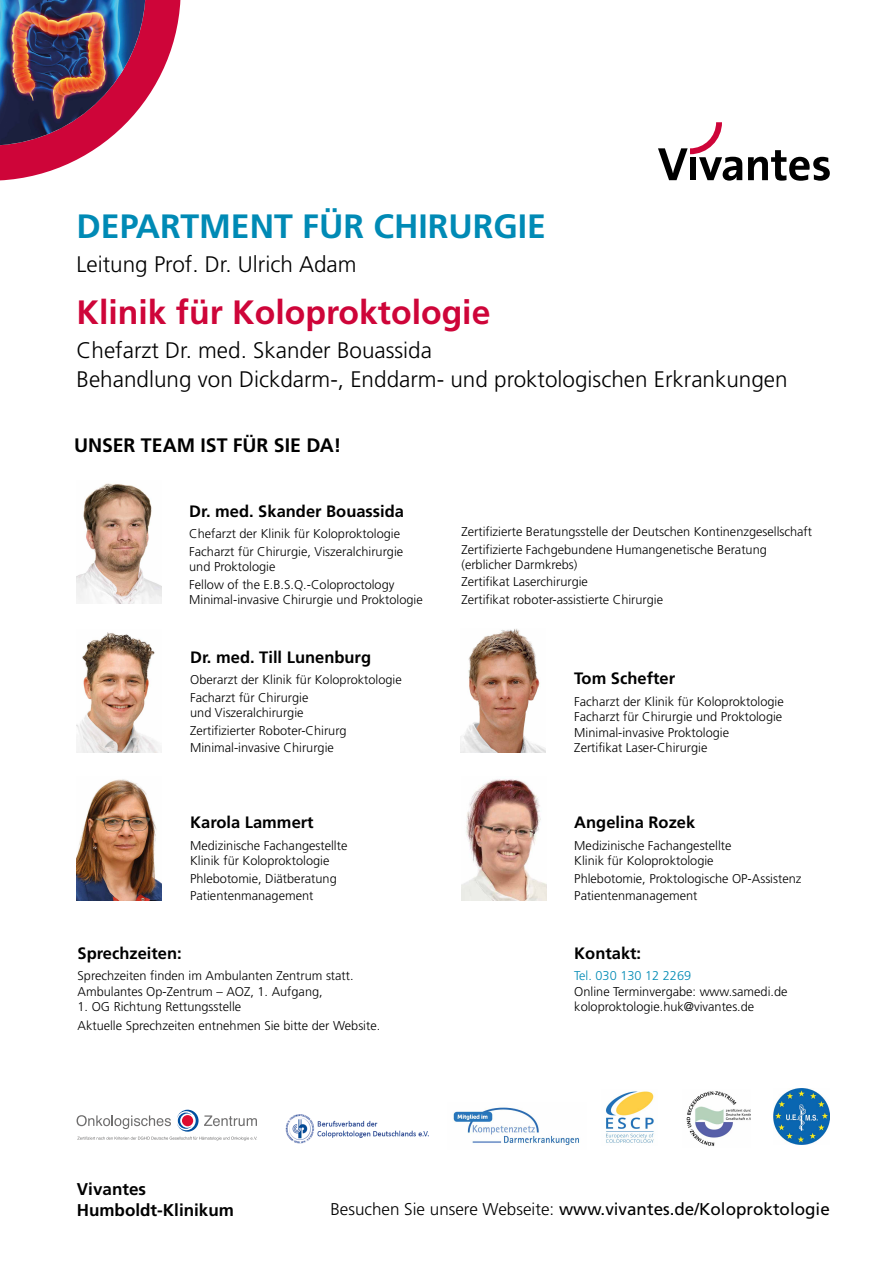
<style>
.page{position:relative;width:893px;height:1263px;background:#fff}
.page>*{position:absolute;margin:0;border:0;box-sizing:border-box;transform-origin:0 0}
.t1{font:700 33.75px "Frutiger";color:#ce0539}
.t2{font:700 33.75px "Frutiger";color:#008ab5}
.t3{font:300 22.5px/29.1px "Frutiger";color:#000}
.t4{font:700 19.5px "Frutiger";letter-spacing:-.005em;color:#000}
.t5{font:17.02px "Frutiger";color:#000}
.t6{font:700 17.02px/20.5px "Frutiger";color:#000}
.t7{font:700 16.5px "Frutiger";color:#000}
.t8{font:300 12.75px/17.4px "Frutiger";color:#000}
.t9{font:300 12.75px "Frutiger";color:#008ab5}
.s1{font-weight:300}
</style>
<div class="page">
<svg style="left:0;top:0;width:181px;height:181px"></svg>
<img style="left:0;top:0;width:145px;height:145px">
<svg style="left:748px;top:150px;width:82px;height:31px"></svg>
<svg style="left:658px;top:122px;width:84px;height:59px"></svg>
<img style="left:77px;top:483px;width:85px;height:121px">
<img style="left:461px;top:779px;width:85px;height:121px">
<img style="left:77px;top:779px;width:85px;height:121px">
<img style="left:77px;top:632px;width:85px;height:120px">
<img style="left:461px;top:629px;width:85px;height:123px">
<svg style="left:77px;top:1110px;width:180px;height:30px"></svg>
<img style="left:285px;top:1114px;width:144px;height:30px">
<img style="left:453px;top:1107px;width:127px;height:38px">
<img style="left:606px;top:1091px;width:48px;height:52px">
<img style="left:774px;top:1089px;width:56px;height:55px">
<img style="left:686px;top:1091px;width:64px;height:56px">
<h1 class="t2" style="left:77px;top:206px;width:471px">DEPARTMENT FÜR CHIRURGIE</h1>
<h2 class="t3" style="left:77px;top:250px;width:282px">Leitung Prof. Dr. Ulrich Adam</h2>
<h1 class="t1" style="left:77px;top:292px;width:415px">Klinik für Koloproktologie</h1>
<h2 class="t3" style="left:77px;top:336px;width:713px">Chefarzt Dr. med. Skander Bouassida<br>Behandlung von Dickdarm-, Enddarm- und proktologischen Erkrankungen</h2>
<h3 class="t4" style="left:74px;top:434px;width:269px">UNSER TEAM IST FÜR SIE DA!</h3>
<p class="t7" style="left:189px;top:501px;width:216px">Dr. med. Skander Bouassida</p>
<p class="t8" style="left:189px;top:525px;width:215px">Chefarzt der Klinik für Koloproktologie<br>Facharzt für Chirurgie, Viszeralchirurgie</p>
<p class="t8" style="left:189px;top:558px;width:207px">und Proktologie<br>Fellow of the E.B.S.Q.-Coloproctology</p>
<p class="t8" style="left:189px;top:591px;width:235px">Minimal-invasive Chirurgie und Proktologie</p>
<p class="t7" style="left:190px;top:647px;width:182px">Dr. med. Till Lunenburg</p>
<p class="t8" style="left:190px;top:671px;width:213px">Oberarzt der Klinik für Koloproktologie<br>Facharzt für Chirurgie</p>
<p class="t8" style="left:190px;top:704px;width:158px">und Viszeralchirurgie<br>Zertifizierter Roboter-Chirurg<br>Minimal-invasive Chirurgie</p>
<p class="t7" style="left:190px;top:813px;width:125px">Karola Lammert</p>
<p class="t8" style="left:190px;top:838px;width:159px;line-height:15.3px">Medizinische Fachangestellte<br>Klinik für Koloproktologie</p>
<p class="t8" style="left:190px;top:870px;width:148px">Phlebotomie, Diätberatung<br>Patientenmanagement</p>
<p class="t7" style="left:78px;top:943px;width:106px">Sprechzeiten:</p>
<p class="t8" style="left:78px;top:968px;width:278px;line-height:15.3px">Sprechzeiten finden im Ambulanten Zentrum statt.<br>Ambulantes Op-Zentrum – AOZ, 1. Aufgang,</p>
<p class="t8" style="left:78px;top:997px;width:304px;line-height:19.6px">1. OG Richtung Rettungsstelle<br>Aktuelle Sprechzeiten entnehmen Sie bitte der Website.</p>
<p class="t8" style="left:461px;top:523px;width:352px">Zertifizierte Beratungsstelle der Deutschen Kontinenzgesellschaft<br>Zertifizierte Fachgebundene Humangenetische Beratung</p>
<p class="t8" style="left:461px;top:556px;width:203px">(erblicher Darmkrebs)<br>Zertifikat Laserchirurgie<br>Zertifikat roboter-assistierte Chirurgie</p>
<p class="t7" style="left:574px;top:669px;width:102px">Tom Schefter</p>
<p class="t8" style="left:574px;top:694px;width:211px;line-height:15.3px">Facharzt der Klinik für Koloproktologie Facharzt für Chirurgie und Proktologie Minimal-invasive Proktologie<br>Zertifikat Laser-Chirurgie</p>
<p class="t7" style="left:574px;top:813px;width:123px">Angelina Rozek</p>
<p class="t8" style="left:574px;top:838px;width:159px;line-height:15.3px">Medizinische Fachangestellte<br>Klinik für Koloproktologie</p>
<p class="t8" style="left:574px;top:870px;width:229px">Phlebotomie, Proktologische OP-Assistenz<br>Patientenmanagement</p>
<p class="t7" style="left:574px;top:943px;width:68px">Kontakt:</p>
<p class="t9" style="left:574px;top:969px;width:118px">Tel. 030 130 12 2269</p>
<p class="t8" style="left:574px;top:984px;width:215px;line-height:15.3px">Online Terminvergabe: www.samedi.de koloproktologie.huk@vivantes.de</p>
<h3 class="t6" style="left:77px;top:1179px;width:159px">Vivantes<br>Humboldt-Klinikum</h3>
<h3 class="t5" style="left:330px;top:1199px;width:501px"><span class="s1">Besuchen Sie unsere Webseite:</span> www.vivantes.de/Koloproktologie</h3>
</div>
